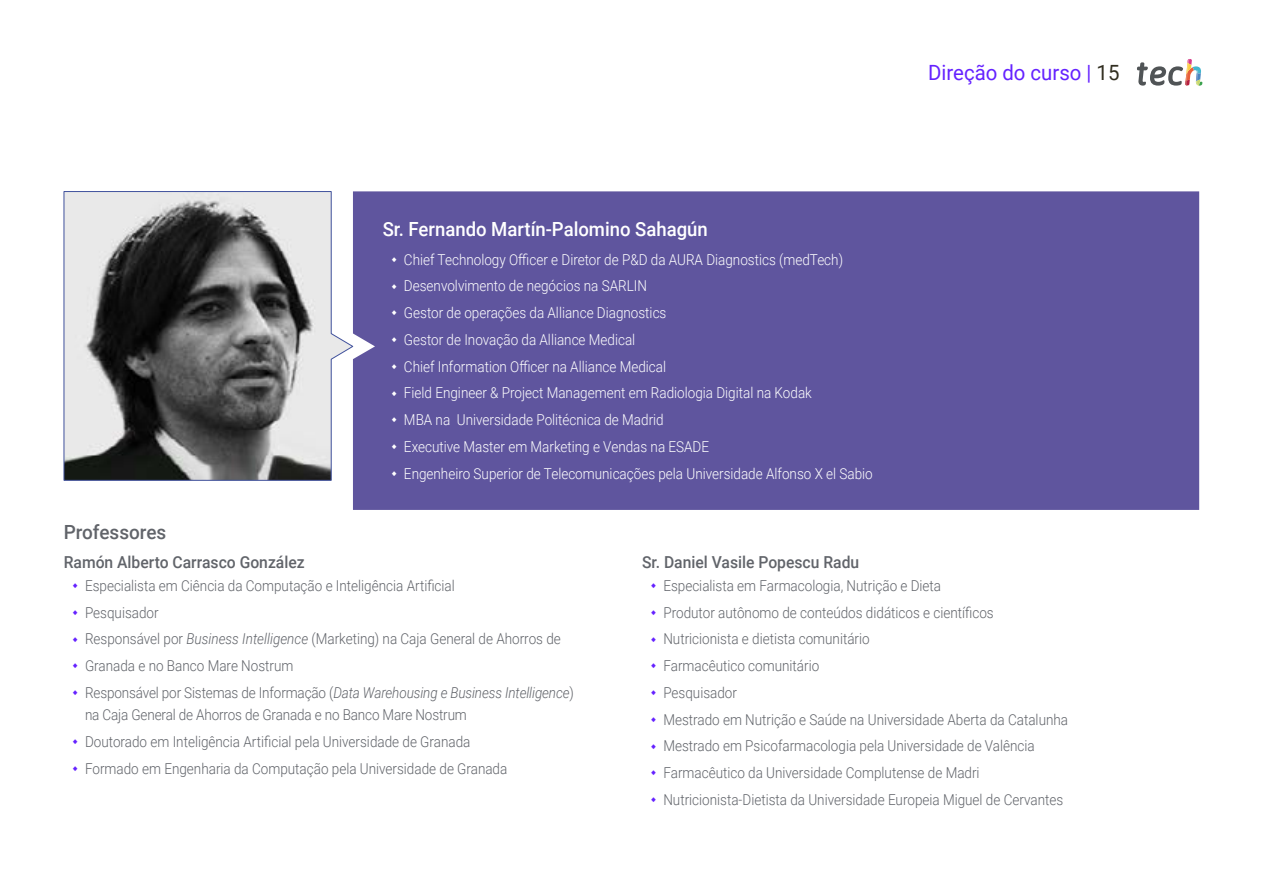
<style>
.page{position:relative;width:1263px;height:893px;background:#fff}
.page>*{position:absolute;margin:0;border:0;box-sizing:border-box;transform-origin:0 0}
.t1{font:21px "Roboto";color:#6522ff}
.t2{font:500 19.5px "Roboto";color:#fff;scale:.95 1}
.t3{font:500 19.5px "Roboto";color:#61646a}
.t4{font:500 16.5px "Roboto";color:#61646a;scale:.95 1}
.t5{font:300 15px/26.7px "Roboto";color:#61646a;scale:.9 1}
.t6{font:300 15px/26.7px "Roboto";color:#fff;scale:.9 1}
.s1{color:#312e20}
.s2{font-style:italic}
</style>
<div class="page">
<div style="left:353px;top:191px;width:846px;height:319px;background:#5f559e"></div>
<svg style="left:64px;top:191px;width:289px;height:290px;background:#89898a"></svg>
<svg style="left:1137px;top:59px;width:65px;height:27px"></svg>
<svg style="left:392px;top:257px;width:5px;height:5px"></svg>
<svg style="left:392px;top:284px;width:5px;height:5px"></svg>
<svg style="left:392px;top:310px;width:5px;height:5px"></svg>
<svg style="left:392px;top:337px;width:5px;height:5px"></svg>
<svg style="left:392px;top:364px;width:5px;height:5px"></svg>
<svg style="left:392px;top:391px;width:5px;height:5px"></svg>
<svg style="left:392px;top:417px;width:5px;height:5px"></svg>
<svg style="left:392px;top:444px;width:5px;height:5px"></svg>
<svg style="left:392px;top:471px;width:5px;height:5px"></svg>
<h2 class="t2" style="left:383px;top:215px;width:344px">Sr. Fernando Martín-Palomino Sahagún</h2>
<p class="t6" style="left:404px;top:245px;width:522px">Chief Technology Officer e Diretor de P&amp;D da AURA Diagnostics (medTech)<br>Desenvolvimento de negócios na SARLIN<br>Gestor de operações da Alliance Diagnostics<br>Gestor de Inovação da Alliance Medical<br>Chief Information Officer na Alliance Medical<br>Field Engineer &amp; Project Management em Radiologia Digital na Kodak<br>MBA na Universidade Politécnica de Madrid<br>Executive Master em Marketing e Vendas na ESADE<br>Engenheiro Superior de Telecomunicações pela Universidade Alfonso X el Sabio</p>
<h1 class="t1" style="left:928px;top:57px;width:193px">Direção do curso | <span class="s1">15</span></h1>
<h2 class="t3" style="left:64px;top:518px;width:104px">Professores</h2>
<p class="t4" style="left:64px;top:551px;width:255px">Ramón Alberto Carrasco González</p>
<p class="t5" style="left:85px;top:572px;width:544px">Especialista em Ciência da Computação e Inteligência Artificial<br>Pesquisador<br>Responsável por <span class="s2">Business Intelligence</span> (Marketing) na Caja General de Ahorros de Granada e no Banco Mare Nostrum<br>Responsável por Sistemas de Informação (<span class="s2">Data Warehousing e Business Intelligence</span>)</p>
<p class="t5" style="left:85px;top:701px;width:471px">na Caja General de Ahorros de Granada e no Banco Mare Nostrum<br>Doutorado em Inteligência Artificial pela Universidade de Granada<br>Formado em Engenharia da Computação pela Universidade de Granada</p>
<p class="t4" style="left:642px;top:551px;width:230px">Sr. Daniel Vasile Popescu Radu</p>
<p class="t5" style="left:663px;top:572px;width:451px">Especialista em Farmacologia, Nutrição e Dieta<br>Produtor autônomo de conteúdos didáticos e científicos Nutricionista e dietista comunitário<br>Farmacêutico comunitário<br>Pesquisador<br>Mestrado em Nutrição e Saúde na Universidade Aberta da Catalunha Mestrado em Psicofarmacologia pela Universidade de Valência Farmacêutico da Universidade Complutense de Madri Nutricionista-Dietista da Universidade Europeia Miguel de Cervantes</p>
</div>
